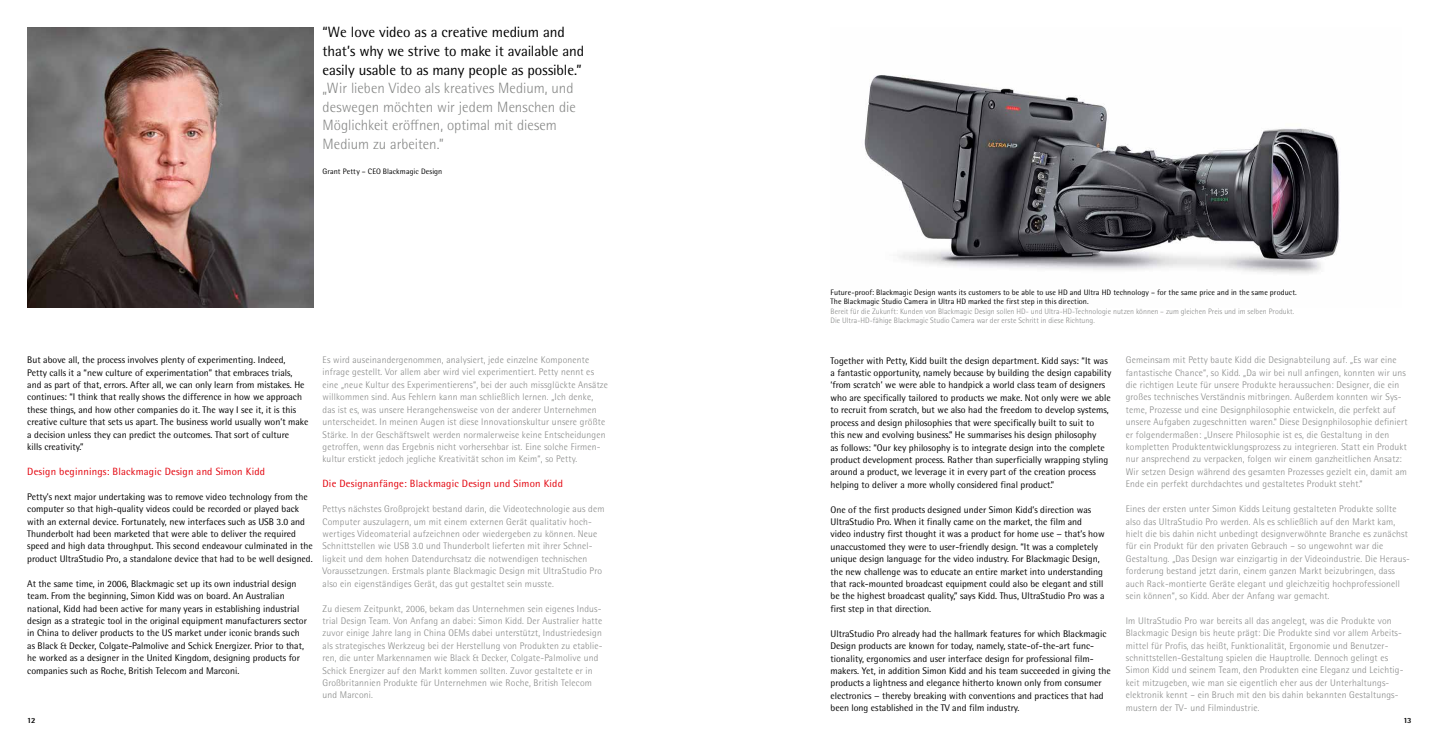
<style>
.page{position:relative;width:1439px;height:750px;background:#fff}
.page>*{position:absolute;margin:0;border:0;box-sizing:border-box;transform-origin:0 0}
.t1{font:300 14.88px/18.6px "Rotis Semi Sans Pro";color:#868786}
.t2{font:14.88px/18.6px "Rotis Semi Sans Pro";letter-spacing:-.005em;color:#000}
.t3{font:10.5px "Rotis Semi Sans Pro";letter-spacing:.02em;color:#e3000b}
.t4{font:300 9.62px/12.4px "Rotis Semi Sans Pro";letter-spacing:.02em;color:#868786}
.t5{font:9.62px/12.4px "Rotis Semi Sans Pro";color:#000}
.t6{font:7.88px/9.3px "Rotis Semi Sans Pro";letter-spacing:.005em;color:#000}
.t7{font:300 7.88px/9.3px "Rotis Semi Sans Pro";letter-spacing:.005em;color:#868786}
.t8{font:800 7.88px "Rotis Semi Sans Pro";color:#000}
</style>
<div class="page">
<img style="left:27px;top:28px;width:286px;height:279px">
<img style="left:864px;top:75px;width:476px;height:199px">
<h1 class="t2" style="left:322px;top:23px;width:263px">“We love video as a creative medium and that’s why we strive to make it available and easily usable to as many people as possible.”</h1>
<h1 class="t1" style="left:322px;top:79px;width:255px">„Wir lieben Video als kreatives Medium, und deswegen möchten wir jedem Menschen die Möglichkeit eröffnen, optimal mit diesem Medium zu arbeiten.”</h1>
<p class="t6" style="left:322px;top:166px;width:121px">Grant Petty – CEO Blackmagic Design</p>
<p class="t5" style="left:27px;top:353px;width:283px">But above all, the process involves plenty of experimenting. Indeed,<br>Petty calls it a “new culture of experimentation” that embraces trials, and as part of that, errors. After all, we can only learn from mistakes. He continues: “I think that really shows the difference in how we approach these things, and how other companies do it. The way I see it, it is this creative culture that sets us apart. The business world usually won’t make a decision unless they can predict the outcomes. That sort of culture<br>kills creativity.”</p>
<p class="t3" style="left:27px;top:465px;width:239px">Design beginnings: Blackmagic Design and Simon Kidd</p>
<p class="t5" style="left:27px;top:490px;width:287px">Petty’s next major undertaking was to remove video technology from the computer so that high-quality videos could be recorded or played back with an external device. Fortunately, new interfaces such as USB 3.0 and Thunderbolt had been marketed that were able to deliver the required speed and high data throughput. This second endeavour culminated in the product UltraStudio Pro, a standalone device that had to be well designed.</p>
<p class="t5" style="left:27px;top:577px;width:281px">At the same time, in 2006, Blackmagic set up its own industrial design team. From the beginning, Simon Kidd was on board. An Australian national, Kidd had been active for many years in establishing industrial design as a strategic tool in the original equipment manufacturers sector in China to deliver products to the US market under iconic brands such as Black &amp; Decker, Colgate-Palmolive and Schick Energizer. Prior to that, he worked as a designer in the United Kingdom, designing products for companies such as Roche, British Telecom and Marconi.</p>
<p class="t4" style="left:322px;top:353px;width:287px">Es wird auseinandergenommen, analysiert, jede einzelne Komponente infrage gestellt. Vor allem aber wird viel experimentiert. Petty nennt es eine „neue Kultur des Experimentierens“, bei der auch missglückte Ansätze willkommen sind. Aus Fehlern kann man schließlich lernen. „Ich denke, das ist es, was unsere Herangehensweise von der anderer Unternehmen unterscheidet. In meinen Augen ist diese Innovationskultur unsere größte Stärke. In der Geschäftswelt werden normalerweise keine Entscheidungen getroffen, wenn das Ergebnis nicht vorhersehbar ist. Eine solche Firmen&shy;kultur erstickt jedoch jegliche Kreativität schon im Keim“, so Petty.</p>
<p class="t3" style="left:322px;top:477px;width:242px">Die Designanfänge: Blackmagic Design und Simon Kidd</p>
<p class="t4" style="left:322px;top:502px;width:283px">Pettys nächstes Großprojekt bestand darin, die Videotechnologie aus dem Computer auszulagern, um mit einem externen Gerät qualitativ hoch&shy;wertiges Videomaterial aufzeichnen oder wiedergeben zu können. Neue Schnittstellen wie USB 3.0 und Thunderbolt lieferten mit ihrer Schnel&shy;ligkeit und dem hohen Datendurchsatz die notwendigen technischen Voraussetzungen. Erstmals plante Blackmagic Design mit UltraStudio Pro also ein eigenständiges Gerät, das gut gestaltet sein musste.</p>
<p class="t4" style="left:322px;top:601px;width:281px">Zu diesem Zeitpunkt, 2006, bekam das Unternehmen sein eigenes Indus&shy;trial Design Team. Von Anfang an dabei: Simon Kidd. Der Australier hatte zuvor einige Jahre lang in China OEMs dabei unterstützt, Industriedesign als strategisches Werkzeug bei der Herstellung von Produkten zu etablie&shy;ren, die unter Markennamen wie Black &amp; Decker, Colgate-Palmolive und Schick Energizer auf den Markt kommen sollten. Zuvor gestaltete er in Großbritannien Produkte für Unternehmen wie Roche, British Telecom und Marconi.</p>
<p class="t6" style="left:830px;top:287px;width:468px">Future-proof: Blackmagic Design wants its customers to be able to use HD and Ultra HD technology – for the same price and in the same product.<br>The Blackmagic Studio Camera in Ultra HD marked the first step in this direction.</p>
<p class="t7" style="left:830px;top:306px;width:465px">Bereit für die Zukunft: Kunden von Blackmagic Design sollen HD- und Ultra-HD-Technologie nutzen können – zum gleichen Preis und im selben Produkt.<br>Die Ultra-HD-fähige Blackmagic Studio Camera war der erste Schritt in diese Richtung.</p>
<p class="t5" style="left:830px;top:354px;width:282px">Together with Petty, Kidd built the design department. Kidd says: “It was a fantastic opportunity, namely because by building the design capability ‘from scratch’ we were able to handpick a world class team of designers who are specifically tailored to products we make. Not only were we able to recruit from scratch, but we also had the freedom to develop systems, process and design philosophies that were specifically built to suit to<br>this new and evolving business.” He summarises his design philosophy<br>as follows: “Our key philosophy is to integrate design into the complete product development process. Rather than superficially wrapping styling around a product, we leverage it in every part of the creation process helping to deliver a more wholly considered final product.”</p>
<p class="t5" style="left:830px;top:503px;width:276px">One of the first products designed under Simon Kidd’s direction was UltraStudio Pro. When it finally came on the market, the film and video industry first thought it was a product for home use − that’s how unaccustomed they were to user-friendly design. “It was a completely unique design language for the video industry. For Blackmagic Design, the new challenge was to educate an entire market into understanding that rack-mounted broadcast equipment could also be elegant and still be the highest broadcast quality,” says Kidd. Thus, UltraStudio Pro was a first step in that direction.</p>
<p class="t5" style="left:830px;top:626px;width:282px">UltraStudio Pro already had the hallmark features for which Blackmagic Design products are known for today, namely, state-of-the-art func&shy;tionality, ergonomics and user interface design for professional film&shy;makers. Yet, in addition Simon Kidd and his team succeeded in giving the products a lightness and elegance hitherto known only from consumer electronics − thereby breaking with conventions and practices that had been long established in the TV and film industry.</p>
<p class="t4" style="left:1125px;top:353px;width:283px">Gemeinsam mit Petty baute Kidd die Designabteilung auf. „Es war eine fantastische Chance“, so Kidd. „Da wir bei null anfingen, konnten wir uns die richtigen Leute für unsere Produkte heraussuchen: Designer, die ein großes technisches Verständnis mitbringen. Außerdem konnten wir Sys&shy;teme, Prozesse und eine Designphilosophie entwickeln, die perfekt auf unsere Aufgaben zugeschnitten waren.“ Diese Designphilosophie definiert er folgendermaßen: „Unsere Philosophie ist es, die Gestaltung in den kompletten Produktentwicklungsprozess zu integrieren. Statt ein Produkt nur ansprechend zu verpacken, folgen wir einem ganzheitlichen Ansatz:<br>Wir setzen Design während des gesamten Prozesses gezielt ein, damit am Ende ein perfekt durchdachtes und gestaltetes Produkt steht.“</p>
<p class="t4" style="left:1125px;top:502px;width:286px">Eines der ersten unter Simon Kidds Leitung gestalteten Produkte sollte also das UltraStudio Pro werden. Als es schließlich auf den Markt kam, hielt die bis dahin nicht unbedingt designverwöhnte Branche es zunächst für ein Produkt für den privaten Gebrauch – so ungewohnt war die Gestaltung. „Das Design war einzigartig in der Videoindustrie. Die Heraus&shy;forderung bestand jetzt darin, einem ganzen Markt beizubringen, dass auch Rack-montierte Geräte elegant und gleichzeitig hochprofessionell sein können“, so Kidd. Aber der Anfang war gemacht.</p>
<p class="t4" style="left:1125px;top:614px;width:279px">Im UltraStudio Pro war bereits all das angelegt, was die Produkte von Blackmagic Design bis heute prägt: Die Produkte sind vor allem Arbeits&shy;mittel für Profis, das heißt, Funktionalität, Ergonomie und Benutzer&shy;schnittstellen-Gestaltung spielen die Hauptrolle. Dennoch gelingt es Simon Kidd und seinem Team, den Produkten eine Eleganz und Leichtig&shy;keit mitzugeben, wie man sie eigentlich eher aus der Unterhaltungs&shy;elektronik kennt – ein Bruch mit den bis dahin bekannten Gestaltungs&shy;mustern der TV- und Filmindustrie.</p>
<p class="t8" style="left:27px;top:715px;width:10px">12</p>
<p class="t8" style="left:1403px;top:715px;width:10px">13</p>
</div>
